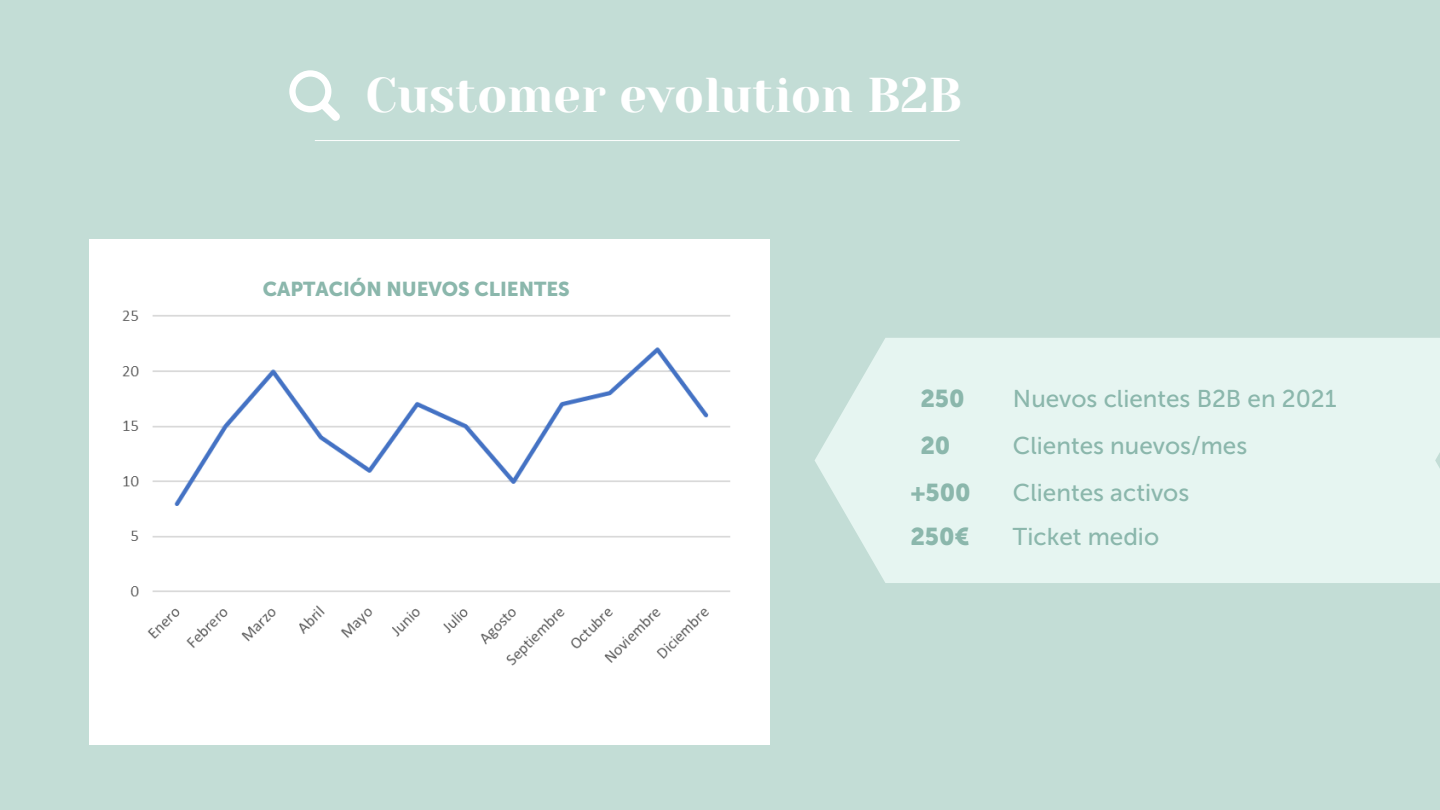
<style>
.page{position:relative;width:1440px;height:810px;background:#c3ddd6}
.page>*{position:absolute;margin:0;border:0;box-sizing:border-box;transform-origin:0 0}
.t1{font:48.9px "Yeseva One";color:#fff}
.t2{font:24.3px "Museo Sans 500";color:#8bb7ac}
.t3{font:24.3px "Museo Sans 900";color:#8bb7ac}
.t4{font:20px "Museo Sans 900";color:#8bb7ac}
</style>
<div class="page">
<div style="left:89px;top:240px;width:681px;height:505px;background:#fff"></div>
<img style="left:122px;top:310px;width:608px;height:356px">
<svg style="left:289px;top:70px;width:51px;height:51px"></svg>
<div style="left:815px;top:338px;width:625px;height:245px;background:#e6f5f1"></div>
<hr style="left:315px;top:140px;width:644px;height:1px;background:#fff">
<p class="t1" style="left:365px;top:68px;width:598px">Customer evolution B2B</p>
<p class="t4" style="left:263px;top:277px;width:309px">CAPTACIÓN NUEVOS CLIENTES</p>
<p class="t3" style="left:920px;top:384px;width:46px">250</p>
<p class="t3" style="left:920px;top:431px;width:32px">20</p>
<p class="t3" style="left:910px;top:478px;width:62px">+500</p>
<p class="t3" style="left:910px;top:522px;width:60px">250€</p>
<p class="t2" style="left:1013px;top:522px;width:148px">Ticket medio</p>
<p class="t2" style="left:1013px;top:384px;width:325px">Nuevos clientes B2B en 2021</p>
<p class="t2" style="left:1013px;top:431px;width:236px">Clientes nuevos/mes</p>
<p class="t2" style="left:1013px;top:478px;width:178px">Clientes activos</p>
</div>
